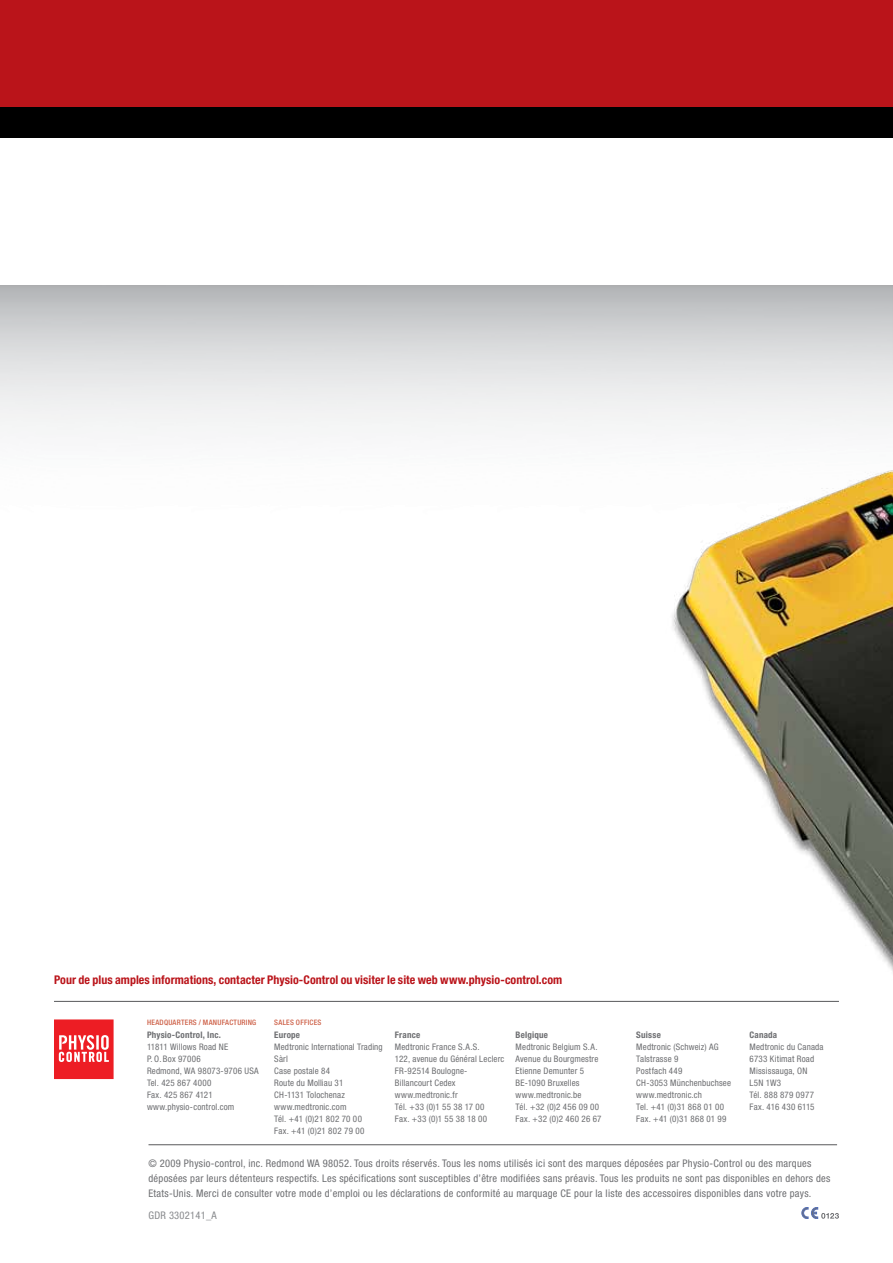
<style>
.page{position:relative;width:893px;height:1263px;background:#fff}
.page>*{position:absolute;margin:0;border:0;box-sizing:border-box;transform-origin:0 0}
.t1{font:700 condensed 12px "Helvetica Neue LT Std";letter-spacing:.005em;color:#ba141a}
.t2{font:condensed 10.5px/15px "Helvetica Neue LT Std";letter-spacing:.025em;color:#6d6e71}
.t3{font:condensed 10.5px "Helvetica Neue LT Std";letter-spacing:.025em;color:#888a8d}
.t4{font:condensed 9px/12px "Helvetica Neue LT Std";letter-spacing:.02em;color:#6d6e71}
.t5{font:700 condensed 9px "Helvetica Neue LT Std";letter-spacing:.025em;color:#6d6e71}
.t6{font:500 condensed 7.5px "Helvetica Neue LT Std";letter-spacing:.03em;color:#cd5f46}
</style>
<div class="page">
<div style="left:0;top:0;width:893px;height:107px;background:#ba141a"></div>
<div style="left:0;top:107px;width:893px;height:30px;background:#000"></div>
<img style="left:624px;top:317px;width:269px;height:829px">
<hr style="left:148px;top:1144px;width:689px;height:1px;background:#58595b">
<svg style="left:54px;top:1019px;width:60px;height:60px;background:#f0474c"></svg>
<hr style="left:54px;top:1001px;width:785px;height:1px;background:#58595b">
<svg style="left:802px;top:1207px;width:37px;height:12px"></svg>
<h1 class="t1" style="left:54px;top:973px;width:510px">Pour de plus amples informations, contacter Physio-Control ou visiter le site web www.physio-control.com</h1>
<p class="t6" style="left:147px;top:1018px;width:67px">HEADQUARTERS / MANUFACTURIN</p>
<p class="t6" style="left:252px;top:1018px;width:6px">G</p>
<p class="t5" style="left:147px;top:1030px;width:76px">Physio-Control, Inc.</p>
<p class="t4" style="left:147px;top:1041px;width:113px">11811 Willows Road NE<br>P. O. Box 97006<br>Redmond, WA 98073-9706 USA<br>Tel. 425 867 4000<br>Fax. 425 867 4121 www.physio-control.com</p>
<p class="t6" style="left:274px;top:1018px;width:49px">SALES OFFICES</p>
<p class="t5" style="left:516px;top:1030px;width:34px">Belgique</p>
<p class="t4" style="left:516px;top:1041px;width:87px">Medtronic Belgium S.A.<br>Avenue du Bourgmestre<br>Etienne Demunter 5<br>BE-1090 Bruxelles www.medtronic.be<br>Tél. +32 (0)2 456 09 00<br>Fax. +32 (0)2 460 26 67</p>
<p class="t5" style="left:395px;top:1030px;width:27px">France</p>
<p class="t4" style="left:395px;top:1041px;width:111px">Medtronic France S.A.S.<br>122, avenue du Général Leclerc<br>FR-92514 Boulogne-<br>Billancourt Cedex www.medtronic.fr<br>Tél. +33 (0)1 55 38 17 00<br>Fax. +33 (0)1 55 38 18 00</p>
<p class="t5" style="left:274px;top:1030px;width:27px">Europe</p>
<p class="t4" style="left:274px;top:1041px;width:110px">Medtronic International Trading<br>Sàrl<br>Case postale 84<br>Route du Molliau 31<br>CH-1131 Tolochenaz www.medtronic.com<br>Tél. +41 (0)21 802 70 00<br>Fax. +41 (0)21 802 79 00</p>
<p class="t5" style="left:636px;top:1029px;width:26px">Suisse</p>
<p class="t4" style="left:636px;top:1041px;width:96px">Medtronic (Schweiz) AG<br>Talstrasse 9<br>Postfach 449<br>CH-3053 Münchenbuchsee www.medtronic.ch<br>Tel. +41 (0)31 868 01 00<br>Fax. +41 (0)31 868 01 99</p>
<p class="t5" style="left:750px;top:1029px;width:29px">Canada</p>
<p class="t4" style="left:750px;top:1041px;width:75px">Medtronic du Canada<br>6733 Kitimat Road<br>Mississauga, ON<br>L5N 1W3<br>Tél. 888 879 0977<br>Fax. 416 430 6115</p>
<p class="t2" style="left:148px;top:1156px;width:683px">© 2009 Physio-control, inc. Redmond wa 98052. Tous droits réservés. Tous les noms utilisés ici sont des marques déposées par Physio-Control ou des marques déposées par leurs détenteurs respectifs. Les spécifications sont susceptibles d’être modifiées sans préavis. Tous les produits ne sont pas disponibles en dehors des<br>Etats-Unis. Merci de consulter votre mode d’emploi ou les déclarations de conformité au marquage CE pour la liste des accessoires disponibles dans votre pays.</p>
<p class="t3" style="left:148px;top:1209px;width:70px">GDR 3302141_A</p>
</div>
